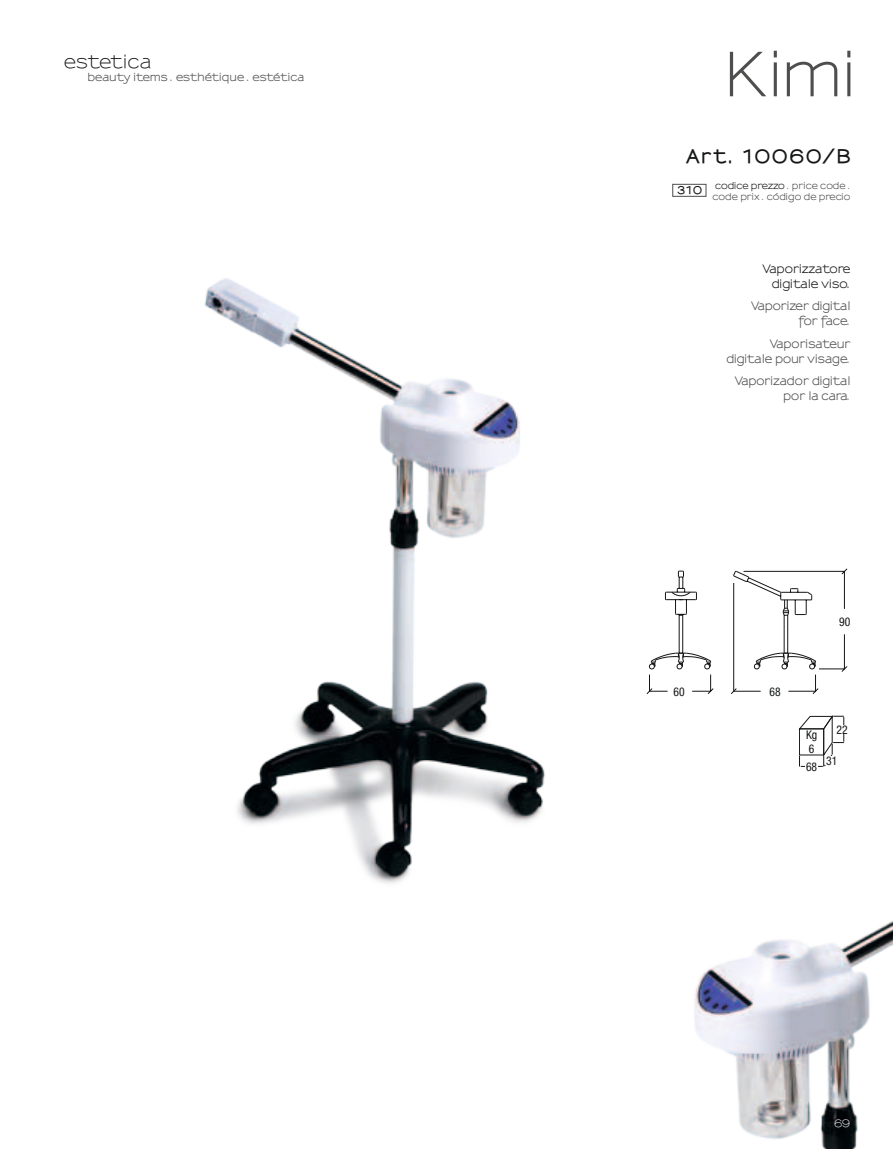
<style>
.page{position:relative;width:893px;height:1149px;background:#fff}
.page>*{position:absolute;margin:0;border:0;box-sizing:border-box;transform-origin:0 0}
.t1{font:600 60px "Sansumi";color:#4e4e4d}
.t2{font:800 18px "Sansumi";letter-spacing:.1em;color:#151616}
.t3{font:600 18px "Sansumi";color:#151616}
.t4{font:condensed 12px/13.5px "Helvetica Neue LT Std";color:#151616}
.t5{font:700 11.25px/15px "Sansumi";color:#4e4e4d;text-align:right}
.t6{font:700 11.25px/15px "Sansumi";color:#151616;text-align:right}
.t7{font:700 10.5px "Sansumi";color:#4e4e4d}
.t8{font:800 10.5px "Sansumi";color:#151616}
.t9{font:600 10.5px "Sansumi";color:#fff}
.t10{font:700 9px/10.8px "Sansumi";color:#4e4e4d}
.s1{color:#151616}
</style>
<div class="page">
<img style="left:204px;top:278px;width:341px;height:606px">
<img style="left:694px;top:920px;width:199px;height:228px">
<div style="left:672px;top:184px;width:34px;height:12px;border:1px solid #4e4e4d"></div>
<svg style="left:646px;top:568px;width:202px;height:126px"></svg>
<hr style="left:642px;top:551px;width:215px;height:1px;background:#151616">
<hr style="left:883px;top:551px;width:1px;height:152px;background:#151616">
<hr style="left:642px;top:729px;width:215px;height:1px;background:#151616">
<hr style="left:642px;top:551px;width:1px;height:152px;background:#151616">
<div style="left:669px;top:681px;width:20px;height:17px;background:#fff"></div>
<div style="left:767px;top:681px;width:16px;height:17px;background:#fff"></div>
<div style="left:835px;top:611px;width:20px;height:18px;background:#fff"></div>
<div style="left:834px;top:724px;width:16px;height:9px;background:#fff"></div>
<svg style="left:799px;top:715px;width:45px;height:52px"></svg>
<div style="left:805px;top:761px;width:13px;height:9px;background:#fff"></div>
<div style="left:800px;top:730px;width:23px;height:22px;background:#fff"></div>
<div style="left:826px;top:755px;width:12px;height:9px;background:#fff"></div>
<h2 class="t3" style="left:64px;top:52px;width:89px">estetica</h2>
<p class="t7" style="left:88px;top:71px;width:218px">beauty items . esthétique . estética</p>
<h1 class="t1" style="left:722px;top:43px;width:136px">Kimi</h1>
<h2 class="t2" style="left:687px;top:145px;width:165px">Art. 10060/B</h2>
<p class="t10" style="left:712px;top:181px;width:139px"><span class="s1">codice prezzo</span> . price code . code prix . código de precio</p>
<p class="t8" style="left:677px;top:184px;width:27px">310</p>
<p class="t6" style="left:763px;top:261px;width:89px">Vaporizzatore digitale viso.</p>
<p class="t5" style="left:751px;top:299px;width:101px">Vaporizer digital for face.</p>
<p class="t5" style="left:726px;top:336px;width:126px">Vaporisateur digitale pour visage.</p>
<p class="t5" style="left:735px;top:374px;width:117px">Vaporizador digital por la cara.</p>
<p class="t4" style="left:674px;top:685px;width:13px">60</p>
<p class="t4" style="left:769px;top:685px;width:13px">68</p>
<p class="t4" style="left:839px;top:614px;width:13px">90</p>
<p class="t4" style="left:806px;top:727px;width:13px">Kg<br>6</p>
<p class="t4" style="left:806px;top:759px;width:13px">68</p>
<p class="t4" style="left:836px;top:722px;width:13px">22</p>
<p class="t4" style="left:826px;top:753px;width:13px">31</p>
<p class="t9" style="left:834px;top:1117px;width:18px">69</p>
</div>
